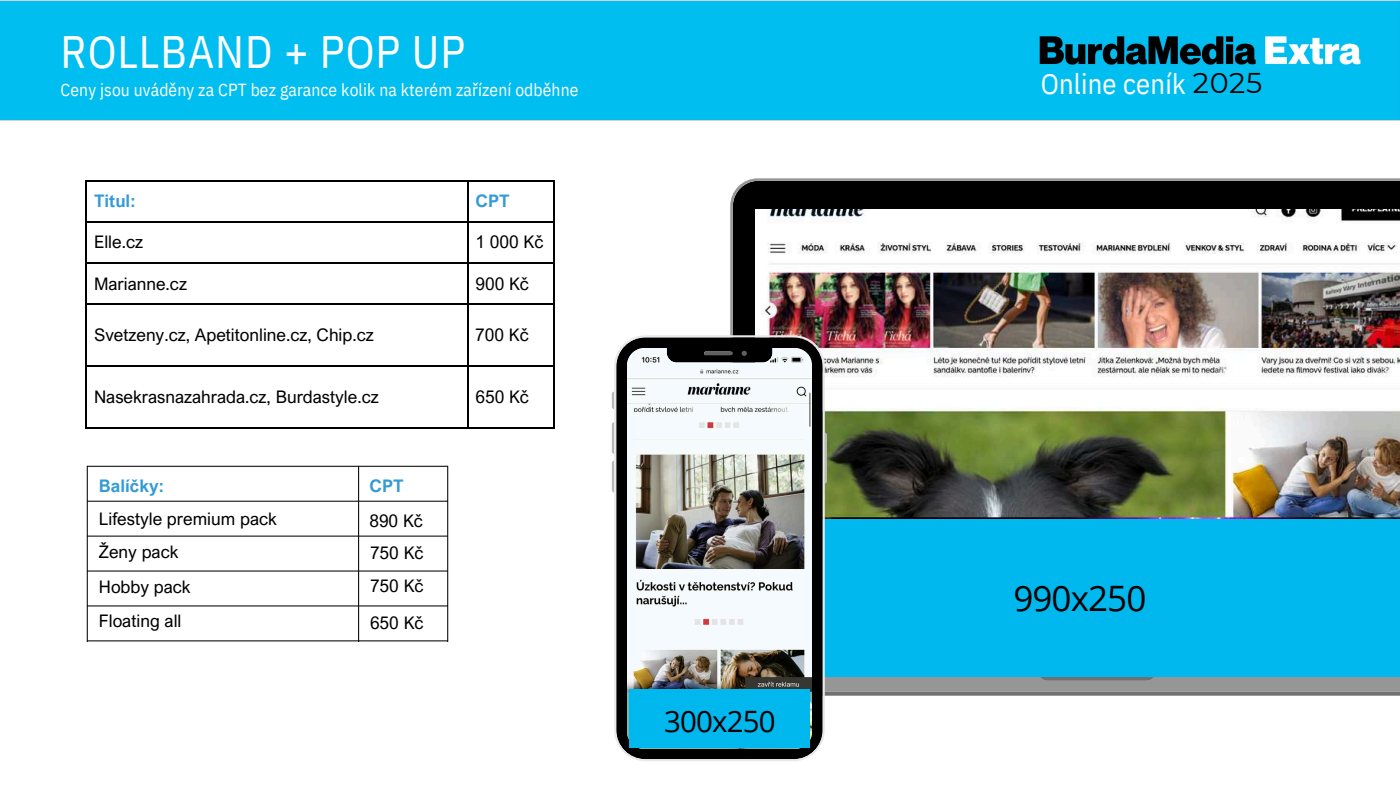
<style>
.page{position:relative;width:1400px;height:788px;background:#fff}
.page>*{position:absolute;margin:0;border:0;box-sizing:border-box;transform-origin:0 0}
.t1{font:45.36px "IBM Plex Sans Cond";letter-spacing:.02em;color:#fff}
.t2{font:35px "Open Sans";letter-spacing:-.025em;color:#000}
.t3{font:29.4px "Open Sans";letter-spacing:-.025em;color:#000}
.t4{font:28.52px "IBM Plex Sans Cond";letter-spacing:.005em;color:#fff}
.t5{font:17.5px "IBM Plex Sans Cond";letter-spacing:.005em;color:#fff}
.t6{font:17.36px "Arial Nova";color:#000}
.t7{font:700 17.36px "Arial Nova";color:#349bd6}
.t8{font:17.32px/34.5px "Arial Nova";color:#000}
.t9{font:700 17.32px "Arial Nova";color:#349bd6}
.s1{font-family:"Montserrat";color:#000}
</style>
<div class="page">
<hr style="left:467px;top:180px;width:1px;height:248px;background:#000">
<hr style="left:86px;top:221px;width:469px;height:1px;background:#000">
<hr style="left:86px;top:262px;width:469px;height:1px;background:#000">
<hr style="left:86px;top:304px;width:469px;height:1px;background:#000">
<hr style="left:86px;top:365px;width:469px;height:2px;background:#000">
<hr style="left:86px;top:180px;width:1px;height:248px;background:#000">
<hr style="left:553px;top:180px;width:2px;height:248px;background:#000">
<hr style="left:86px;top:180px;width:469px;height:1px;background:#000">
<hr style="left:86px;top:427px;width:469px;height:1px;background:#000">
<div style="left:0;top:0;width:1400px;height:121px;background:#00bef0"></div>
<svg style="left:730px;top:178px;width:670px;height:513px;background:#353738"></svg>
<svg style="left:1037px;top:676px;width:120px;height:4px"></svg>
<svg style="left:825px;top:691px;width:575px;height:4px;background:#7d7c7c"></svg>
<img style="left:755px;top:210px;width:645px;height:308px">
<div style="left:810px;top:518px;width:590px;height:158px;background:#00b7ee"></div>
<svg style="left:612px;top:391px;width:2px;height:18px"></svg>
<svg style="left:612px;top:422px;width:2px;height:32px"></svg>
<svg style="left:612px;top:460px;width:2px;height:32px"></svg>
<svg style="left:825px;top:432px;width:2px;height:51px"></svg>
<img style="left:614px;top:335px;width:211px;height:426px">
<div style="left:629px;top:689px;width:181px;height:58px;background:#00b7ee"></div>
<img style="left:86px;top:465px;width:363px;height:177px">
<h1 class="t1" style="left:61px;top:17px;width:406px">ROLLBAND + POP UP</h1>
<p class="t5" style="left:61px;top:76px;width:519px">Ceny jsou uváděny za CPT bez garance kolik na kterém zařízení odběhne</p>
<p class="t9" style="left:94px;top:191px;width:43px">Titul:</p>
<p class="t6" style="left:94px;top:232px;width:51px">Elle.cz</p>
<p class="t8" style="left:94px;top:266px;width:94px">Marianne.cz</p>
<p class="t6" style="left:94px;top:325px;width:281px">Svetzeny.cz, Apetitonline.cz, Chip.cz</p>
<p class="t6" style="left:94px;top:387px;width:286px">Nasekrasnazahrada.cz, Burdastyle.cz</p>
<p class="t7" style="left:99px;top:476px;width:66px">Balíčky:</p>
<p class="t7" style="left:369px;top:476px;width:36px">CPT</p>
<p class="t8" style="left:99px;top:501px;width:179px">Lifestyle premium pack</p>
<p class="t8" style="left:369px;top:503px;width:55px">890 Kč</p>
<p class="t8" style="left:99px;top:535px;width:93px">Ženy pack<br>Hobby pack<br>Floating all</p>
<p class="t8" style="left:370px;top:536px;width:55px">750 Kč</p>
<p class="t8" style="left:370px;top:569px;width:55px">750 Kč</p>
<p class="t8" style="left:370px;top:605px;width:55px">650 Kč</p>
<p class="t9" style="left:475px;top:191px;width:36px">CPT</p>
<p class="t6" style="left:475px;top:232px;width:70px">1 000 Kč</p>
<p class="t8" style="left:475px;top:266px;width:55px">900 Kč</p>
<p class="t8" style="left:475px;top:318px;width:55px">700 Kč</p>
<p class="t6" style="left:475px;top:387px;width:55px">650 Kč</p>
<h3 class="t3" style="left:664px;top:700px;width:113px">300x250</h3>
<h3 class="t4" style="left:1041px;top:61px;width:223px">Online ceník <span class="s1">2025</span></h3>
<h2 class="t2" style="left:1013px;top:574px;width:134px">990x250</h2>
</div>
